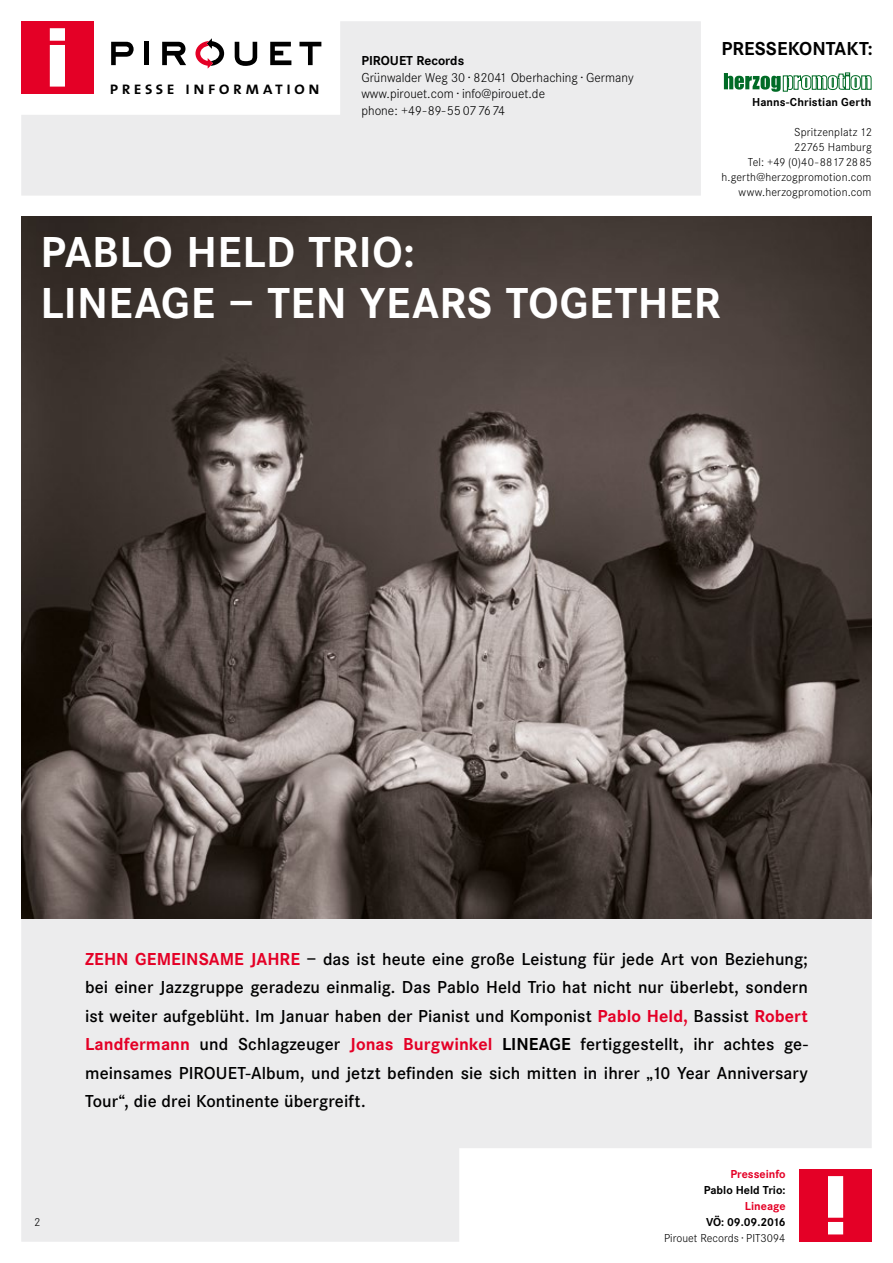
<style>
.page{position:relative;width:893px;height:1263px;background:#fff}
.page>*{position:absolute;margin:0;border:0;box-sizing:border-box;transform-origin:0 0}
.t1{font:700 45px/50.2px "Corporate S";letter-spacing:.01em;color:#fff}
.t2{font:700 19.5px "Corporate S";letter-spacing:.005em;color:#000}
.t3{font:600 18px/28.5px "Corporate S";letter-spacing:.005em;color:#000;text-align:justify}
.t4{font:18px "The Sans Semi Bold Caps";letter-spacing:.165em;color:#000}
.t5{font:300 13.5px/16.5px "Corporate S";color:#000}
.t6{font:700 13.5px "Corporate S";color:#000}
.t7{font:300 12px/15px "Corporate S";letter-spacing:.01em;color:#000;text-align:right}
.t8{font:700 12px "Corporate S";letter-spacing:.005em;color:#000}
.t9{font:700 12px "Corporate S";color:#e40026}
.t10{font:700 12px "Corporate S";letter-spacing:-.015em;color:#000}
.s1{font-weight:700;color:#e40026}
.s2{font-weight:700}
</style>
<div class="page">
<svg style="left:21px;top:919px;width:851px;height:323px;background:#eeeeef"></svg>
<svg style="left:21px;top:21px;width:680px;height:175px;fill:#ececed"></svg>
<div style="left:799px;top:1169px;width:73px;height:72px;background:#e40026"></div>
<svg style="left:828px;top:1176px;width:15px;height:58px"></svg>
<div style="left:21px;top:21px;width:73px;height:73px;background:#e40026"></div>
<svg style="left:50px;top:28px;width:15px;height:59px"></svg>
<svg style="left:111px;top:42px;width:23px;height:23px"></svg>
<div style="left:144px;top:42px;width:5px;height:23px;background:#000"></div>
<svg style="left:162px;top:42px;width:24px;height:23px"></svg>
<svg style="left:235px;top:42px;width:22px;height:24px"></svg>
<svg style="left:270px;top:42px;width:21px;height:23px"></svg>
<svg style="left:299px;top:42px;width:22px;height:23px"></svg>
<svg style="left:195px;top:38px;width:29px;height:31px"></svg>
<img style="left:21px;top:217px;width:851px;height:702px">
<svg style="left:724px;top:73px;width:147px;height:19px"></svg>
<p class="t4" style="left:109px;top:76px;width:212px">presse information</p>
<p class="t6" style="left:361px;top:53px;width:104px">PIROUET Records</p>
<p class="t5" style="left:361px;top:69px;width:274px">Grünwalder Weg 30 · 82041 Oberhaching · Germany www.pirouet.com · info@pirouet.de<br>phone: +49-89-55 077674</p>
<p class="t2" style="left:721px;top:37px;width:153px">PRESSEKONTAKT:</p>
<p class="t8" style="left:752px;top:95px;width:121px">Hanns-Christian Gerth</p>
<p class="t7" style="left:722px;top:124px;width:152px">Spritzenplatz 12<br>22765 Hamburg<br>Tel: +49 (0)40-88172885 h.gerth@herzogpromotion.com www.herzogpromotion.com</p>
<h1 class="t1" style="left:40px;top:228px;width:681px">PABLO HELD TRIO:<br>LINEAGE – TEN YEARS TOGETHER</h1>
<p class="t7" style="left:34px;top:1215px;width:8px">2</p>
<p class="t3" style="left:85px;top:945px;width:724px"><span class="s1">ZEHN GEMEINSAME JAHRE</span> – das ist heute eine große Leistung für jede Art von Beziehung; bei einer Jazzgruppe geradezu einmalig. Das Pablo Held Trio hat nicht nur überlebt, sondern ist weiter aufgeblüht. Im Januar haben der Pianist und Komponist <span class="s1">Pablo Held,</span> Bassist <span class="s1">Robert Landfermann</span> und Schlagzeuger <span class="s1">Jonas Burgwinkel</span> <span class="s2">LINEAGE</span> fertiggestellt, ihr achtes ge&shy;meinsames PIROUET-Album, und jetzt befinden sie sich mitten in ihrer „10 Year Anniversary Tour“, die drei Kontinente übergreift.</p>
<p class="t9" style="left:730px;top:1167px;width:57px">Presseinfo</p>
<p class="t8" style="left:704px;top:1183px;width:83px">Pablo Held Trio:</p>
<p class="t9" style="left:745px;top:1199px;width:42px">Lineage</p>
<p class="t10" style="left:706px;top:1215px;width:81px">VÖ: 09.09.2016</p>
<p class="t7" style="left:664px;top:1230px;width:123px">Pirouet Records · PIT3094</p>
</div>
